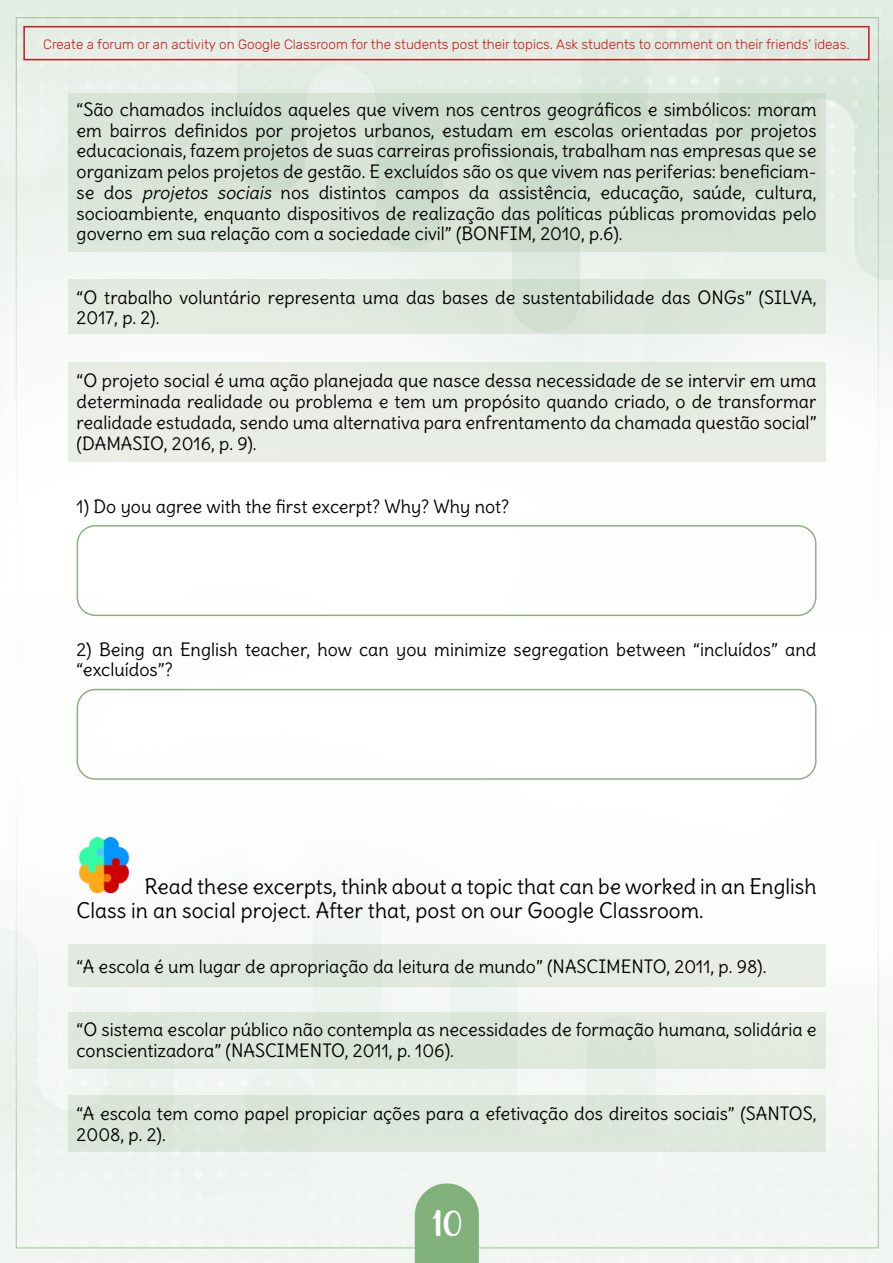
<style>
.page{position:relative;width:893px;height:1263px;background:#fff}
.page>*{position:absolute;margin:0;border:0;box-sizing:border-box;transform-origin:0 0}
.t1{font:37.5px "Agatha Caroline";color:#fff}
.t2{font:21px/24.2px "Delius";color:#000}
.t3{font:18px/20.7px "Delius";color:#000}
.t4{font:300 13.5px "Rubik";color:#cd1719}
.s1{font-style:italic}
</style>
<div class="page">
<img style="left:0;top:0;width:893px;height:1263px">
<div style="left:68px;top:1012px;width:757px;height:56px;background:#dde7db"></div>
<div style="left:68px;top:1095px;width:757px;height:57px;background:#dde7db"></div>
<div style="left:68px;top:944px;width:757px;height:43px;background:#e3eadf"></div>
<div style="left:68px;top:363px;width:757px;height:99px;background:#e8ede5"></div>
<div style="left:68px;top:280px;width:757px;height:54px;background:linear-gradient(to right,#e4ebe0,#d7e3d6)"></div>
<div style="left:68px;top:93px;width:757px;height:158px;background:#d4e2d2"></div>
<div style="left:77px;top:525px;width:739px;height:91px;border:2px solid #8cb080;border-radius:18px"></div>
<div style="left:77px;top:689px;width:739px;height:91px;border:2px solid #8cb080;border-radius:18px"></div>
<img style="left:77px;top:837px;width:55px;height:56px">
<div style="left:23px;top:26px;width:847px;height:34px;border:2px solid #cd1719"></div>
<p class="t4" style="left:43px;top:37px;width:808px">Create a forum or an activity on Google Classroom for the students post their topics. Ask students to comment on their friends’ ideas.</p>
<p class="t3" style="left:77px;top:99px;width:741px;text-align:justify">“São chamados incluídos aqueles que vivem nos centros geográficos e simbólicos: moram em bairros definidos por projetos urbanos, estudam em escolas orientadas por projetos educacionais, fazem projetos de suas carreiras profissionais, trabalham nas empresas que se organizam pelos projetos de gestão. E excluídos são os que vivem nas periferias: beneficiam&shy;se dos <span class="s1">projetos sociais</span> nos distintos campos da assistência, educação, saúde, cultura, socioambiente, enquanto dispositivos de realização das políticas públicas promovidas pelo governo em sua relação com a sociedade civil” (BONFIM, 2010, p.6).</p>
<p class="t3" style="left:77px;top:287px;width:741px">“O trabalho voluntário representa uma das bases de sustentabilidade das ONGs” (SILVA,<br>2017, p. 2).</p>
<p class="t3" style="left:77px;top:371px;width:741px;text-align:justify">“O projeto social é uma ação planejada que nasce dessa necessidade de se intervir em uma determinada realidade ou problema e tem um propósito quando criado, o de transformar realidade estudada, sendo uma alternativa para enfrentamento da chamada questão social” (DAMASIO, 2016, p. 9).</p>
<p class="t3" style="left:77px;top:496px;width:434px">1) Do you agree with the first excerpt? Why? Why not?</p>
<p class="t3" style="left:77px;top:639px;width:741px">2) Being an English teacher, how can you minimize segregation between “incluídos” and “excluídos”?</p>
<p class="t2" style="left:77px;top:874px;width:741px;text-indent:68px">Read these excerpts, think about a topic that can be worked in an English<br>Class in an social project. After that, post on our Google Classroom.</p>
<p class="t3" style="left:77px;top:956px;width:691px">“A escola é um lugar de apropriação da leitura de mundo” (NASCIMENTO, 2011, p. 98).</p>
<p class="t3" style="left:77px;top:1019px;width:741px">“O sistema escolar público não contempla as necessidades de formação humana, solidária e conscientizadora” (NASCIMENTO, 2011, p. 106).</p>
<p class="t3" style="left:77px;top:1103px;width:741px">“A escola tem como papel propiciar ações para a efetivação dos direitos sociais” (SANTOS,<br>2008, p. 2).</p>
<h1 class="t1" style="left:432px;top:1199px;width:32px">10</h1>
</div>
